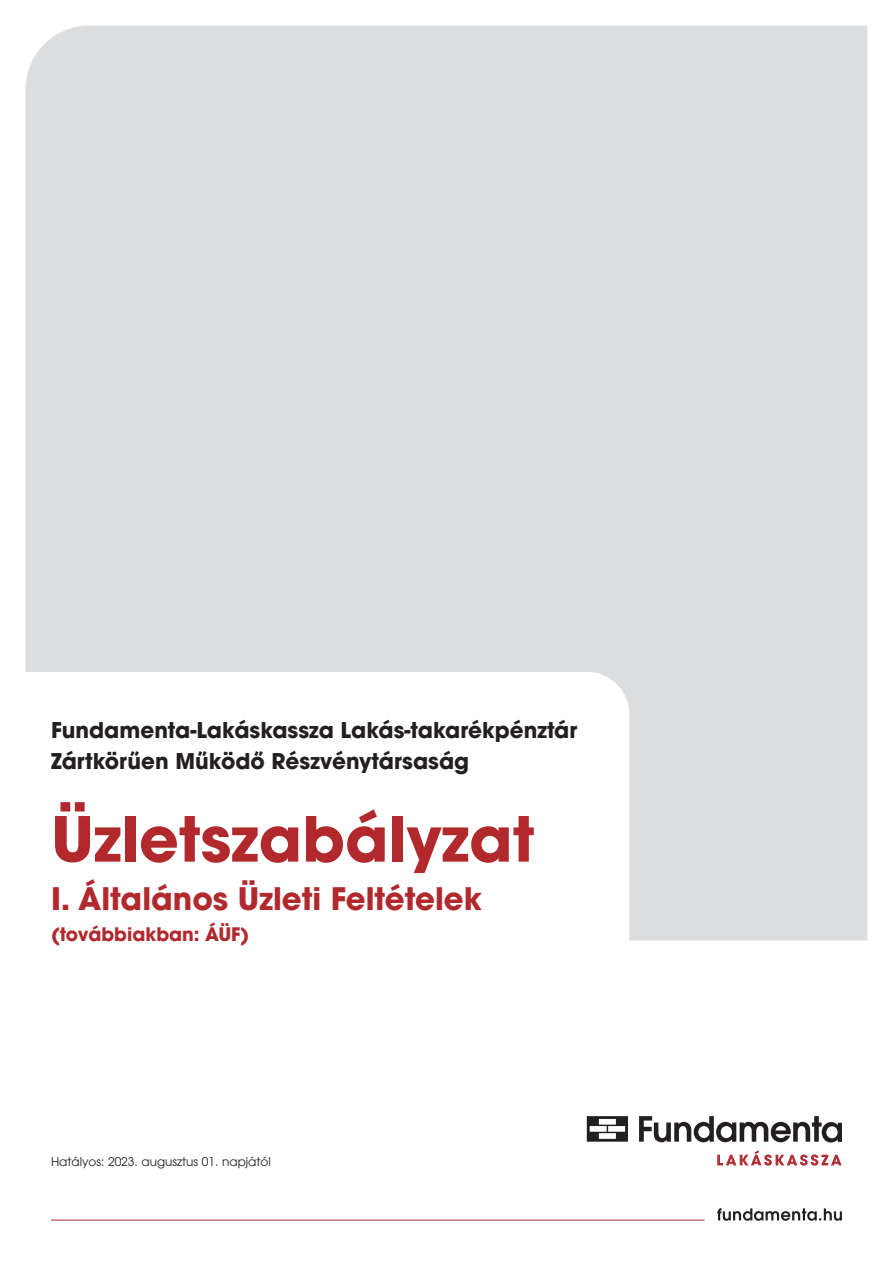
<style>
.page{position:relative;width:893px;height:1263px;background:#fff}
.page>*{position:absolute;margin:0;border:0;box-sizing:border-box;transform-origin:0 0}
.t1{font:700 61.65px "ITC Avant Garde Pro";color:#b1282d}
.t2{font:700 30.75px "ITC Avant Garde Pro";color:#b1282d}
.t3{font:700 21.6px/30.8px "ITC Avant Garde Pro";color:#231f20}
.t4{font:700 18.45px "ITC Avant Garde Pro";color:#b1282d}
.t5{font:12px "ITC Avant Garde Pro";color:#231f20}
</style>
<div class="page">
<div style="left:26px;top:26px;width:841px;height:914px;background:#dcdddf"></div>
<svg style="left:26px;top:672px;width:603px;height:268px"></svg>
<svg style="left:717px;top:1208px;width:125px;height:13px"></svg>
<svg style="left:587px;top:1116px;width:41px;height:26px"></svg>
<svg style="left:639px;top:1116px;width:203px;height:26px"></svg>
<svg style="left:717px;top:1150px;width:125px;height:15px"></svg>
<hr style="left:51px;top:1220px;width:653px;height:1px;background:#b1282d">
<p class="t3" style="left:51px;top:715px;width:528px">Fundamenta-Lakáskassza Lakás-takarékpénztár<br>Zártkörűen Működő Részvénytársaság</p>
<p class="t1" style="left:51px;top:798px;width:485px">Üzletszabályzat</p>
<p class="t2" style="left:51px;top:878px;width:433px">I. Általános Üzleti Feltételek</p>
<p class="t4" style="left:51px;top:921px;width:200px">(továbbiakban: ÁÜF)</p>
<p class="t5" style="left:51px;top:1154px;width:221px">Hatályos: 2023. augusztus 01. napjától</p>
</div>
